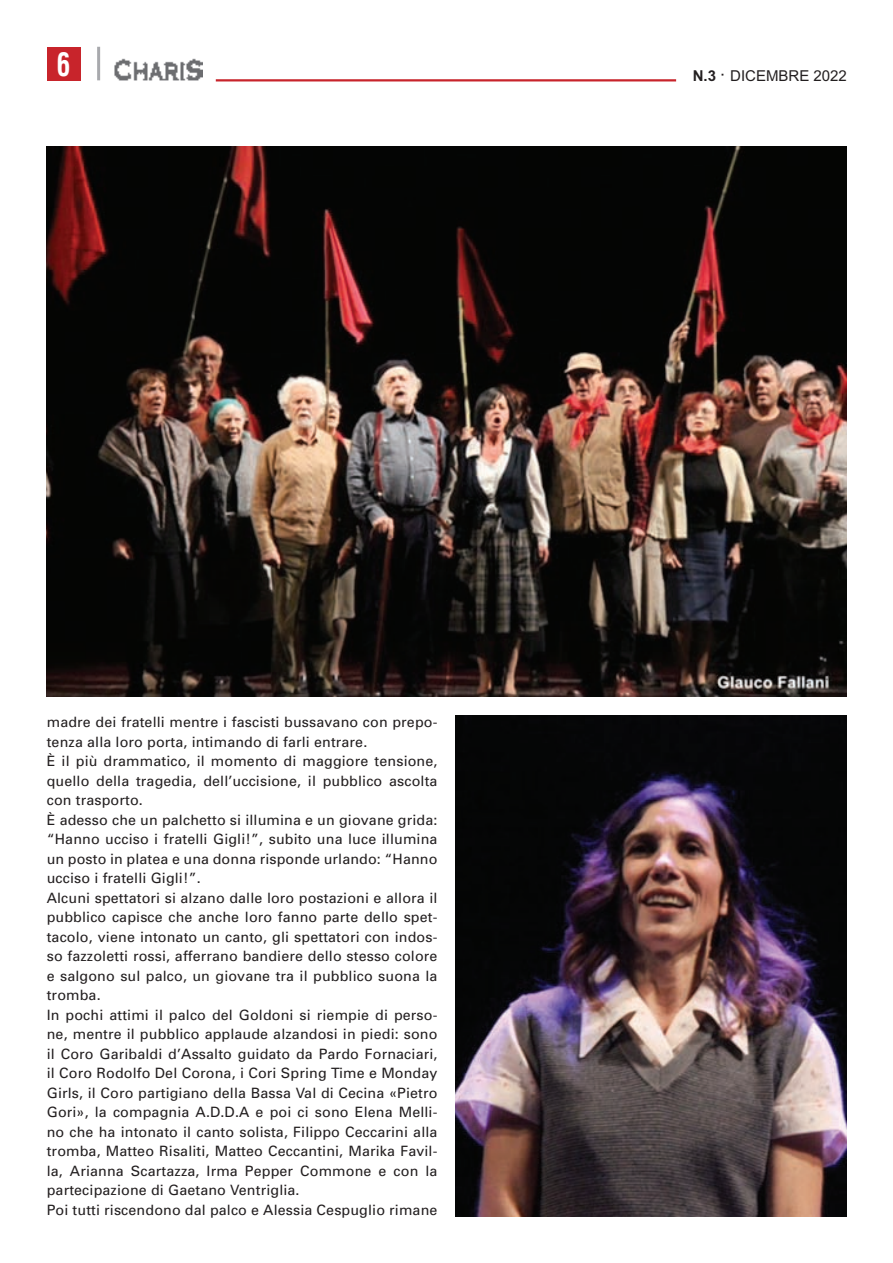
<style>
.page{position:relative;width:893px;height:1263px;background:#fff}
.page>*{position:absolute;margin:0;border:0;box-sizing:border-box;transform-origin:0 0}
.t1{font:700 condensed 31.8px "Helvetica";color:#fff;scale:.85 1}
.t2{font:15px "M Arial";color:#231f20}
.t3{font:14.25px/19.5px "Univers";letter-spacing:.01em;color:#231f20}
.s1{font-weight:700}
.s2{font-size:18px}
</style>
<div class="page">
<img style="left:114px;top:58px;width:88px;height:23px">
<div style="left:47px;top:47px;width:33px;height:33px;background:#c8242b"></div>
<hr style="left:97px;top:47px;width:3px;height:33px;background:#a8a9ad">
<hr style="left:216px;top:79px;width:460px;height:2px;background:#c8242b">
<img style="left:455px;top:715px;width:391px;height:501px">
<img style="left:47px;top:147px;width:799px;height:550px">
<h1 class="t1" style="left:57px;top:52px;width:17px">6</h1>
<p class="t3" style="left:47px;top:714px;width:392px">madre dei fratelli mentre i fascisti bussavano con prepo&shy;tenza alla loro porta, intimando di farli entrare.<br>È il più drammatico, il momento di maggiore tensione, quello della tragedia, dell’uccisione, il pubblico ascolta con trasporto.<br>È adesso che un palchetto si illumina e un giovane grida: “Hanno ucciso i fratelli Gigli!”, subito una luce illumina un posto in platea e una donna risponde urlando: “Hanno ucciso i fratelli Gigli!”.<br>Alcuni spettatori si alzano dalle loro postazioni e allora il pubblico capisce che anche loro fanno parte dello spet&shy;tacolo, viene intonato un canto, gli spettatori con indos&shy;so fazzoletti rossi, afferrano bandiere dello stesso colore e salgono sul palco, un giovane tra il pubblico suona la tromba.<br>In pochi attimi il palco del Goldoni si riempie di perso&shy;ne, mentre il pubblico applaude alzandosi in piedi: sono il Coro Garibaldi d’Assalto guidato da Pardo Fornaciari, il Coro Rodolfo Del Corona, i Cori Spring Time e Monday Girls, il Coro partigiano della Bassa Val di Cecina «Pietro Gori», la compagnia A.D.D.A e poi ci sono Elena Melli&shy;no che ha intonato il canto solista, Filippo Ceccarini alla tromba, Matteo Risaliti, Matteo Ceccantini, Marika Favil&shy;la, Arianna Scartazza, Irma Pepper Commone e con la partecipazione di Gaetano Ventriglia.<br>Poi tutti riscendono dal palco e Alessia Cespuglio rimane</p>
<p class="t2" style="left:693px;top:71px;width:156px"><span class="s1">N.3</span> <span class="s2">·</span> DICEMBRE 2022</p>
</div>
